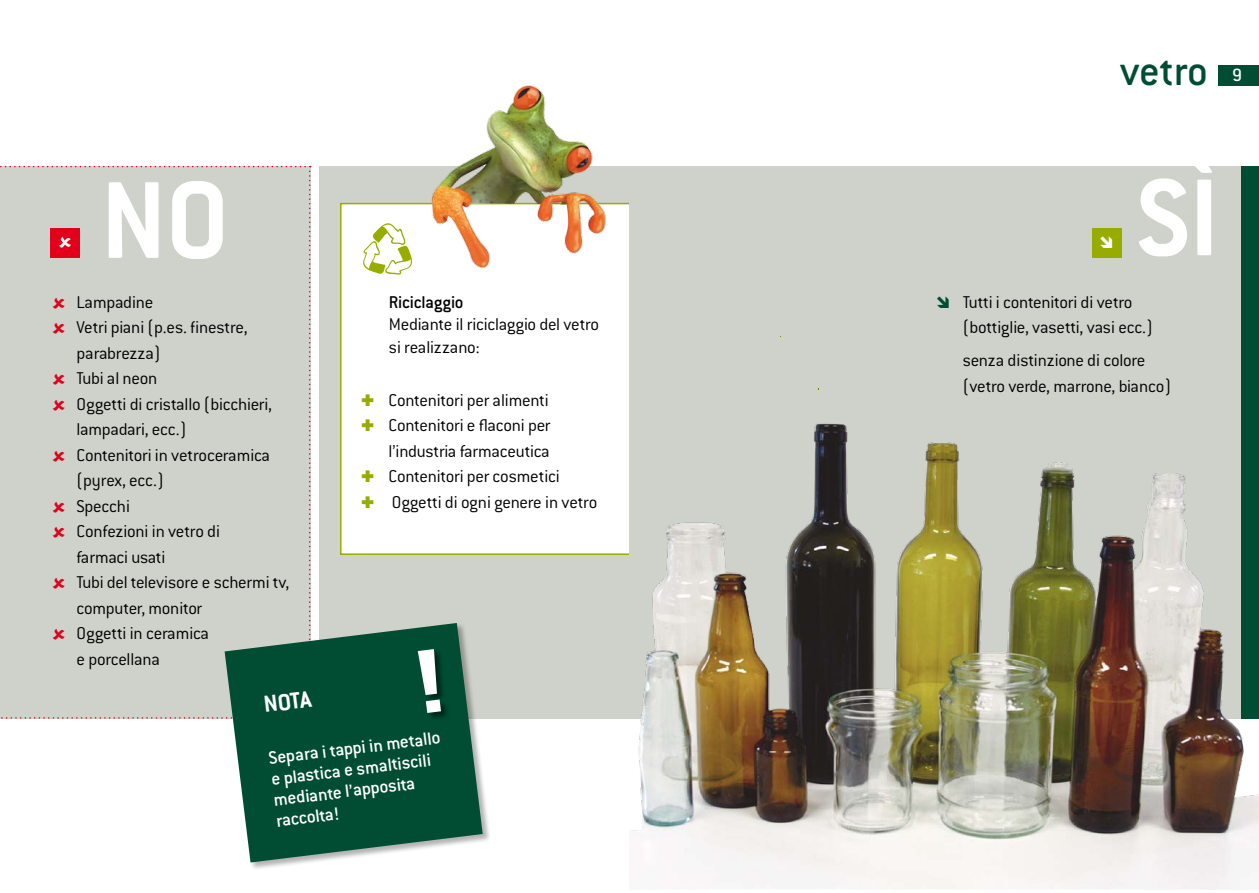
<style>
.page{position:relative;width:1259px;height:893px;background:#fff}
.page>*{position:absolute;margin:0;border:0;box-sizing:border-box;transform-origin:0 0}
.t1{font:700 120px "Conduit ITC";color:#fff}
.t2{font:500 45px "Conduit ITC";letter-spacing:-.005em;color:#004d33}
.t3{font:700 25.5px "Conduit ITC";color:#fff}
.t4{font:500 19.5px/21px "Conduit ITC";color:#fff}
.t5{font:300 18.75px/25.5px "Conduit ITC";letter-spacing:-.015em;color:#000}
.t6{font:500 18.75px "Conduit ITC";letter-spacing:-.015em;color:#000}
.s1{color:#98ac00}
</style>
<div class="page">
<div style="left:1219px;top:65px;width:40px;height:20px;background:#004d33"></div>
<div style="left:319px;top:166px;width:940px;height:553px;background:#cfd2ca"></div>
<div style="left:1242px;top:166px;width:17px;height:553px;background:#004d33"></div>
<div style="left:340px;top:203px;width:311px;height:352px;background:#fff;border:2px solid #98ac00"></div>
<svg style="left:363px;top:223px;width:49px;height:52px"></svg>
<img style="left:425px;top:85px;width:186px;height:183px">
<div style="left:629px;top:183px;width:37px;height:434px;background:#cfd2ca"></div>
<img style="left:629px;top:375px;width:630px;height:514px">
<div style="left:225px;top:623px;width:266px;height:248px;background:#000;opacity:.3"></div>
<svg style="left:225px;top:623px;width:258px;height:239px;background:#2a6953"></svg>
<div style="left:418px;top:649px;width:32px;height:72px;background:#000;opacity:.5"></div>
<svg style="left:418px;top:649px;width:23px;height:64px"></svg>
<div style="left:1092px;top:228px;width:29px;height:30px;background:#98ac00"></div>
<div style="left:0;top:166px;width:311px;height:553px;background:#cfd2ca"></div>
<h1 class="t1" style="left:101px;top:150px;width:117px">No</h1>
<p class="t5" style="left:77px;top:289px;width:214px">Lampadine<br>Vetri piani (p.es. finestre, parabrezza)<br>Tubi al neon<br>Oggetti di cristallo (bicchieri, lampadari, ecc.)<br>Contenitori in vetroceramica (pyrex, ecc.)<br>Specchi<br>Confezioni in vetro di<br>farmaci usati<br>Tubi del televisore e schermi tv, computer, monitor<br>Oggetti in ceramica<br>e porcellana</p>
<p class="t6" style="left:389px;top:291px;width:76px">Riciclaggio</p>
<p class="t5" style="left:389px;top:313px;width:212px;line-height:22.5px">Mediante il riciclaggio del vetro si realizzano:</p>
<p class="t5" style="left:361px;top:387px;width:189px"><span class="s1">✚</span> Contenitori per alimenti</p>
<p class="t5" style="left:361px;top:412px;width:190px"><span class="s1">✚</span> Contenitori e flaconi per</p>
<p class="t5" style="left:388px;top:438px;width:163px">l’industria farmaceutica</p>
<p class="t5" style="left:361px;top:463px;width:200px"><span class="s1">✚</span> Contenitori per cosmetici</p>
<p class="t5" style="left:361px;top:489px;width:237px"><span class="s1">✚</span> Oggetti di ogni genere in vetro</p>
<h3 class="t3" style="left:262px;top:690px;width:49px;rotate:-7deg">NOTA</h3>
<p class="t4" style="left:267px;top:748px;width:175px;rotate:-7deg">Separa i tappi in metallo e plastica e smaltiscili mediante l’apposita raccolta!</p>
<h2 class="t2" style="left:1120px;top:46px;width:89px">vetro</h2>
<p class="t4" style="left:1232px;top:64px;width:11px">9</p>
<h1 class="t1" style="left:1136px;top:148px;width:84px">Sì</h1>
<p class="t5" style="left:962px;top:289px;width:191px">Tutti i contenitori di vetro (bottiglie, vasetti, vasi ecc.)</p>
<p class="t5" style="left:962px;top:348px;width:210px">senza distinzione di colore (vetro verde, marrone, bianco)</p>
</div>
